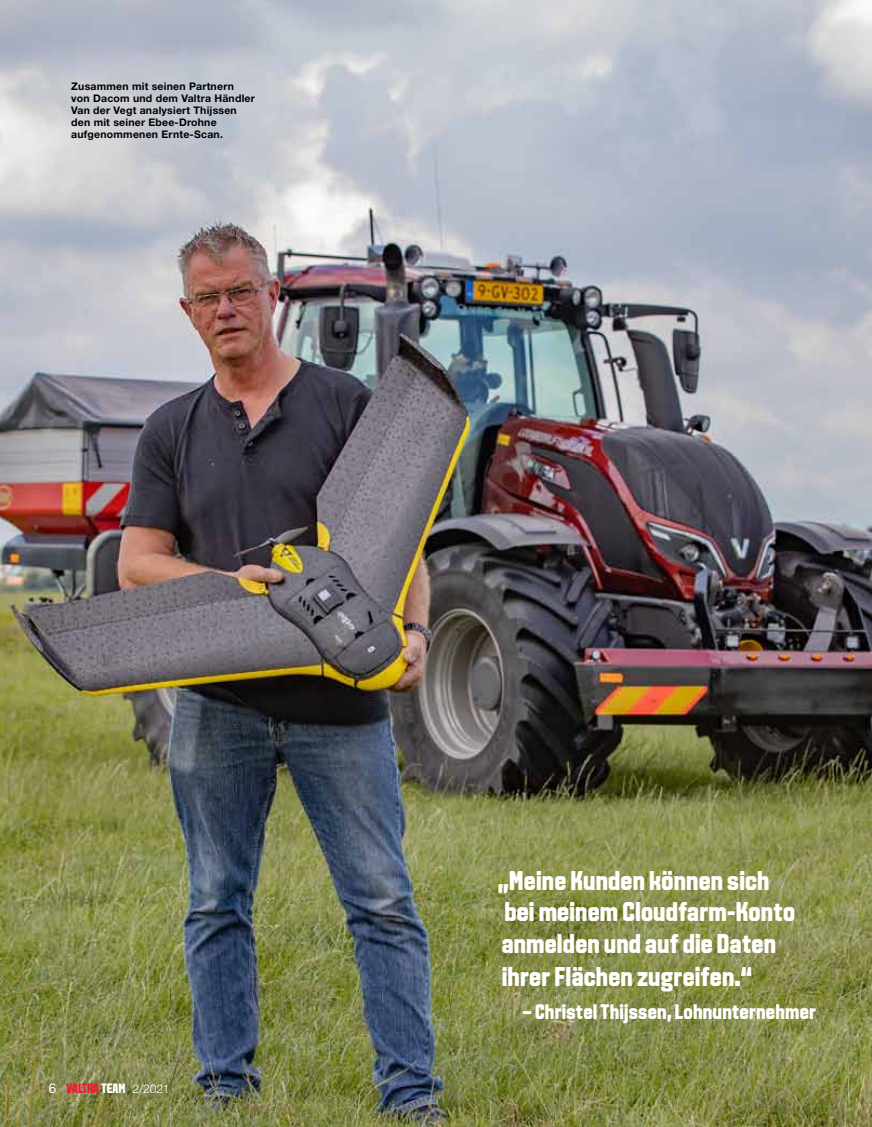
<style>
.page{position:relative;width:872px;height:1127px;background:#fff}
.page>*{position:absolute;margin:0;border:0;box-sizing:border-box;transform-origin:0 0}
.t1{font:800 27px/32px "VALTRA Aveny T";letter-spacing:.01em;color:#fff}
.t2{font:800 21px "VALTRA Aveny T";letter-spacing:.01em;color:#fff}
.t3{font:800 13.5px "VALTRA Aveny T";letter-spacing:-.01em;color:#ed1b35}
.t4{font:700 10.5px/12px "Helvetica Neue LT Std";letter-spacing:.02em;color:#000}
.s1{font-family:"Helvetica Neue LT Std";font-weight:400;color:#fff}
.s2{color:#fff}
.s3{font-family:"Helvetica Neue LT Std";font-weight:300;font-size:12px;color:#fff}
</style>
<div class="page">
<img style="left:0;top:0;width:872px;height:1127px">
<p class="t4" style="left:71px;top:80px;width:185px">Zusammen mit seinen Partnern von Dacom und dem Valtra Händler<br>Van der Vegt analysiert Thijssen den mit seiner Ebee-Drohne aufgenommenen Ernte-Scan.</p>
<p class="t3" style="left:49px;top:1079px;width:122px"><span class="s1">6</span> Valtra <span class="s2">team</span> <span class="s3">2/2021</span></p>
<h1 class="t1" style="left:498px;top:864px;width:299px">„Meine Kunden können sich bei meinem Cloudfarm-Konto anmelden und auf die Daten ihrer Flächen zugreifen.“</h1>
<h2 class="t2" style="left:522px;top:998px;width:295px">– Christel Thijssen, Lohnunternehmer</h2>
</div>
